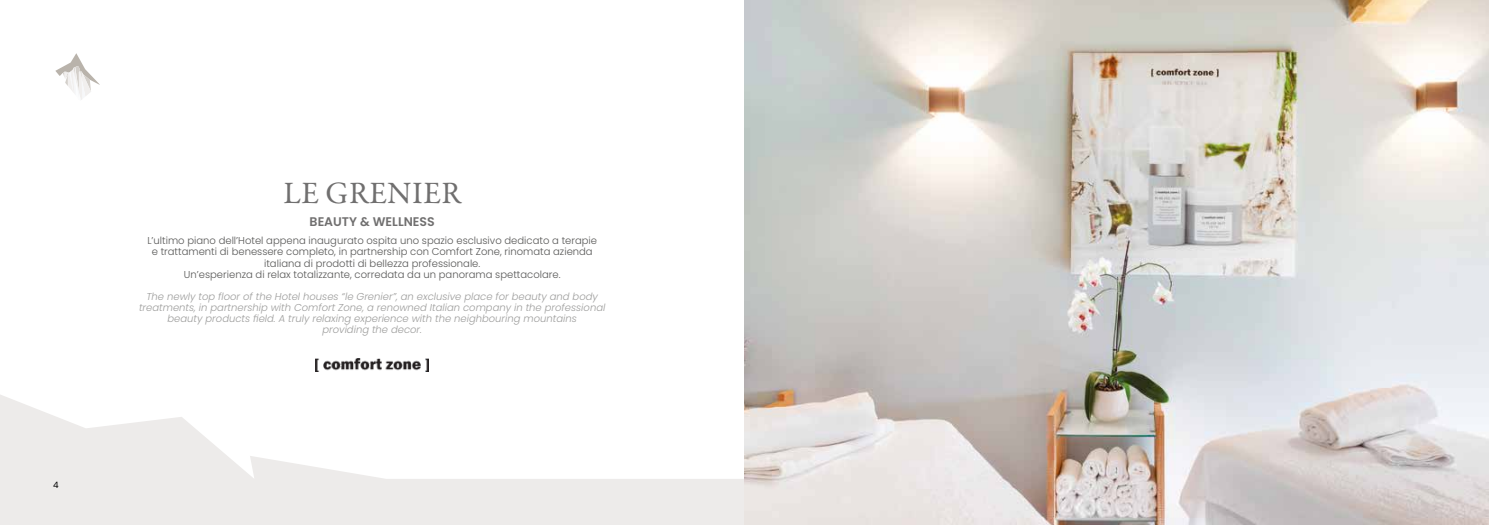
<style>
.page{position:relative;width:1489px;height:525px;background:#fff}
.page>*{position:absolute;margin:0;border:0;box-sizing:border-box;transform-origin:0 0}
.t1{font:31.25px "Garamond Premr Pro";letter-spacing:.02em;color:#706f6f}
.t2{font:600 12.5px "Poppins";color:#706f6f}
.t3{font:300 10px/11.2px "Poppins";color:#575756;text-align:center}
.t4{font:italic 300 10px/11.2px "Poppins";color:#9d9d9c;text-align:center}
.t5{font:8.75px "Poppins";color:#000}
</style>
<div class="page">
<svg style="left:0;top:395px;width:744px;height:129px;fill:#edebea"></svg>
<svg style="left:55px;top:53px;width:45px;height:47px"></svg>
<img style="left:315px;top:358px;width:114px;height:13px">
<img style="left:744px;top:0;width:744px;height:524px">
<p class="t5" style="left:53px;top:479px;width:7px">4</p>
<h1 class="t1" style="left:283px;top:174px;width:179px">LE GRENIER</h1>
<p class="t2" style="left:309px;top:214px;width:127px">BEAUTY &amp; WELLNESS</p>
<p class="t3" style="left:147px;top:235px;width:451px">L’ultimo piano dell’Hotel appena inaugurato ospita uno spazio esclusivo dedicato a terapie e trattamenti di benessere completo, in partnership con Comfort Zone, rinomata azienda italiana di prodotti di bellezza professionale.<br>Un’esperienza di relax totalizzante, corredata da un panorama spettacolare.</p>
<p class="t4" style="left:139px;top:290px;width:468px">The newly top floor of the Hotel houses “le Grenier”, an exclusive place for beauty and body treatments, in partnership with Comfort Zone, a renowned Italian company in the professional beauty products field. A truly relaxing experience with the neighbouring mountains<br>providing the decor.</p>
</div>
